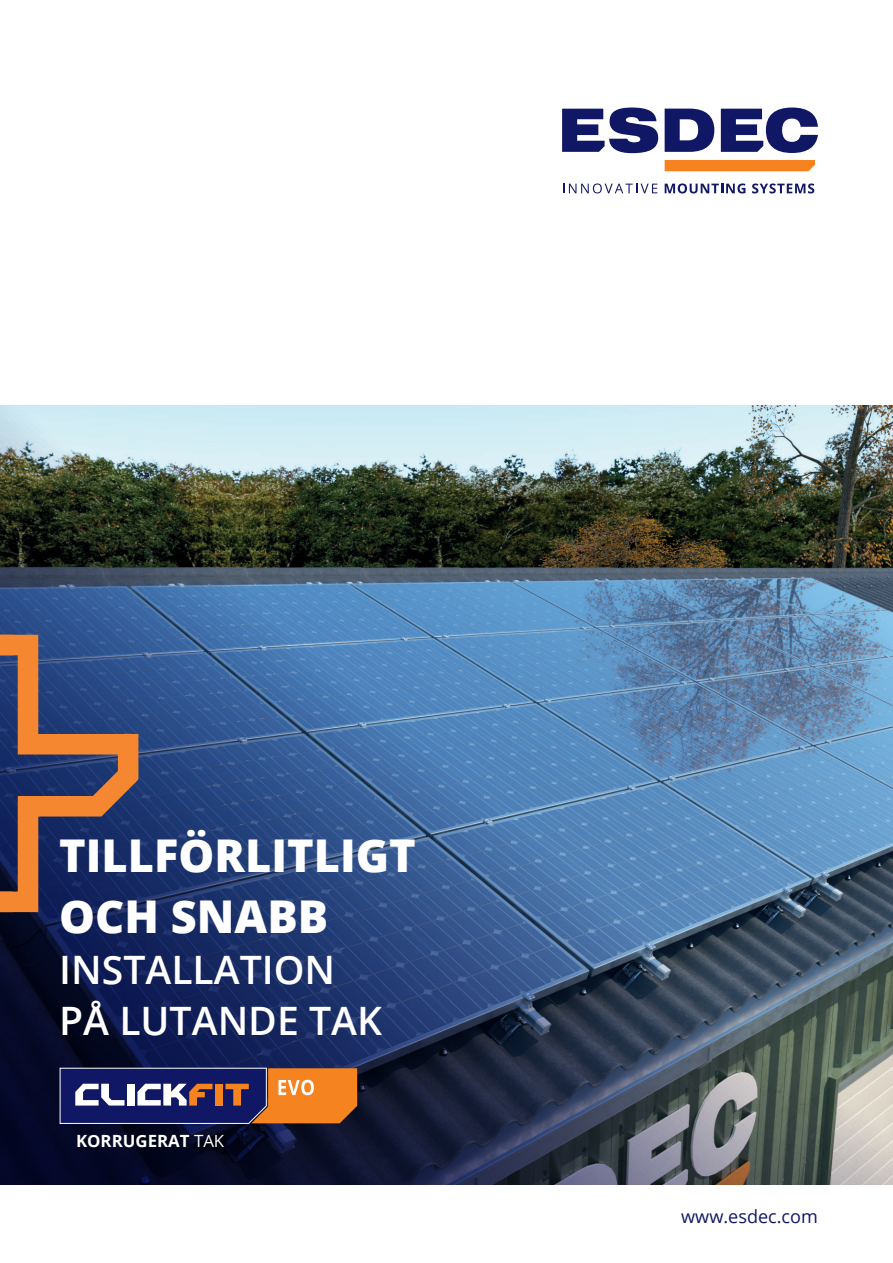
<style>
.page{position:relative;width:893px;height:1263px;background:#fff}
.page>*{position:absolute;margin:0;border:0;box-sizing:border-box;transform-origin:0 0}
.t1{font:800 45.15px/60.2px "Open Sans";color:#fff}
.t2{font:600 39.15px/51.2px "Open Sans";color:#fff}
.t3{font:18px "Open Sans";color:#101865}
.t4{font:700 16.8px "Open Sans";color:#fff}
.s1{font-weight:400}
</style>
<div class="page">
<img style="left:0;top:405px;width:893px;height:779px">
<svg style="left:665px;top:109px;width:49px;height:43px"></svg>
<svg style="left:721px;top:108px;width:97px;height:45px"></svg>
<svg style="left:562px;top:108px;width:96px;height:45px"></svg>
<div style="left:665px;top:160px;width:150px;height:11px;background:#f58420"></div>
<svg style="left:563px;top:183px;width:94px;height:10px"></svg>
<svg style="left:665px;top:183px;width:80px;height:10px"></svg>
<svg style="left:752px;top:183px;width:62px;height:10px"></svg>
<svg style="left:0;top:635px;width:138px;height:277px;background:#574b5e"></svg>
<svg style="left:60px;top:1068px;width:297px;height:56px;background:#775761"></svg>
<p class="t1" style="left:59px;top:823px;width:358px">TILLFÖRLITLIGT<br>OCH SNABB</p>
<p class="t2" style="left:59px;top:943px;width:324px">INSTALLATION<br>PÅ LUTANDE TAK</p>
<p class="t4" style="left:76px;top:1129px;width:150px">KORRUGERAT <span class="s1">TAK</span></p>
<p class="t3" style="left:681px;top:1204px;width:138px">www.esdec.com</p>
</div>
